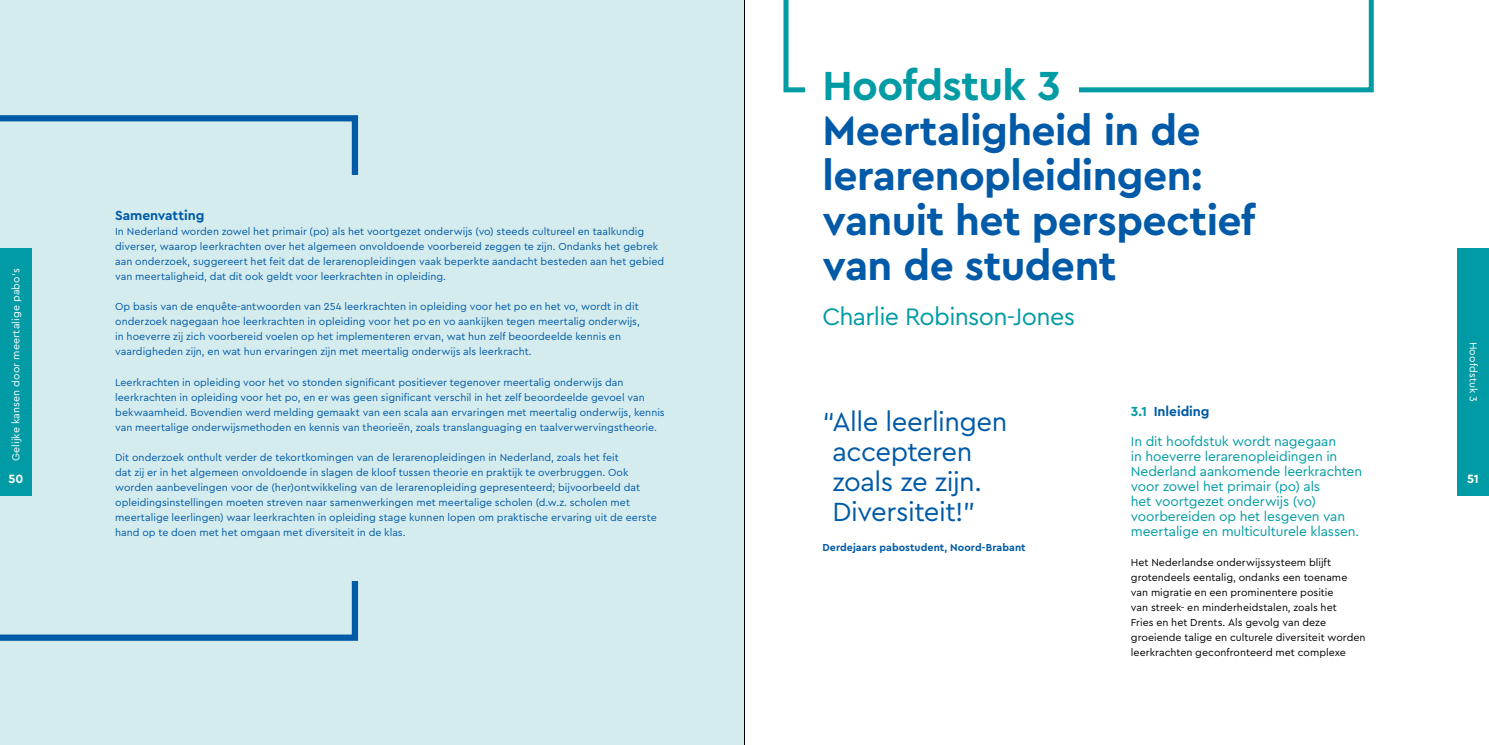
<style>
.page{position:relative;width:1489px;height:745px;background:#fff}
.page>*{position:absolute;margin:0;border:0;box-sizing:border-box;transform-origin:0 0}
.t1{font:700 42.5px/45px "Cera PRO";letter-spacing:-.015em;color:#005aa7}
.t2{font:700 42.5px "Cera PRO";letter-spacing:-.015em;color:#009ba4}
.t3{font:27.5px/30px "Cera PRO";letter-spacing:-.02em;color:#005aa7}
.t4{font:25px "Cera PRO";letter-spacing:-.025em;color:#009ba4}
.t5{font:13.75px/15px "Cera PRO";letter-spacing:-.01em;color:#009ba4}
.t6{font:700 13.75px "Cera PRO";letter-spacing:-.005em;color:#005aa7}
.t7{font:700 12.5px "Cera PRO";color:#fff}
.t8{font:10.62px/15px "Cera PRO";color:#005aa7}
.t9{font:10.62px/15px "Cera PRO";color:#000}
.t10{font:10.62px "Cera PRO";letter-spacing:.01em;color:#fff}
.t11{font:700 10.62px "Cera PRO";letter-spacing:.005em;color:#005aa7}
.s1{font-weight:700}
.s2{font-weight:700;color:#005aa7}
</style>
<div class="page">
<div style="left:0;top:0;width:744px;height:744px;background:#d5ecee"></div>
<div style="left:1456px;top:248px;width:32px;height:247px;background:#009ba4"></div>
<svg style="left:0;top:115px;width:359px;height:526px"></svg>
<div style="left:115px;top:175px;width:551px;height:405px;background:#d5ecee"></div>
<svg style="left:783px;top:0;width:590px;height:92px"></svg>
<div style="left:804px;top:55px;width:274px;height:60px;background:#fff"></div>
<hr style="left:744px;top:0;width:1px;height:744px;background:#000">
<p class="t10" style="left:9px;top:461px;width:194px;rotate:-90deg">Gelijke kansen door meertalige pabo’s</p>
<p class="t7" style="left:9px;top:470px;width:16px">50</p>
<p class="t6" style="left:115px;top:206px;width:91px">Samenvatting</p>
<p class="t8" style="left:115px;top:224px;width:550px">In Nederland worden zowel het primair (po) als het voortgezet onderwijs (vo) steeds cultureel en taalkundig diverser, waarop leerkrachten over het algemeen onvoldoende voorbereid zeggen te zijn. Ondanks het gebrek aan onderzoek, suggereert het feit dat de lerarenopleidingen vaak beperkte aandacht besteden aan het gebied van meertaligheid, dat dit ook geldt voor leerkrachten in opleiding.</p>
<p class="t8" style="left:115px;top:299px;width:526px">Op basis van de enquête-antwoorden van 254 leerkrachten in opleiding voor het po en het vo, wordt in dit onderzoek nagegaan hoe leerkrachten in opleiding voor het po en vo aankijken tegen meertalig onderwijs, in hoeverre zij zich voorbereid voelen op het implementeren ervan, wat hun zelf beoordeelde kennis en vaardigheden zijn, en wat hun ervaringen zijn met meertalig onderwijs als leerkracht.</p>
<p class="t8" style="left:115px;top:374px;width:551px">Leerkrachten in opleiding voor het vo stonden significant positiever tegenover meertalig onderwijs dan leerkrachten in opleiding voor het po, en er was geen significant verschil in het zelf beoordeelde gevoel van bekwaamheid. Bovendien werd melding gemaakt van een scala aan ervaringen met meertalig onderwijs, kennis van meertalige onderwijsmethoden en kennis van theorieën, zoals translanguaging en taalverwervingstheorie.</p>
<p class="t8" style="left:115px;top:449px;width:543px">Dit onderzoek onthult verder de tekortkomingen van de lerarenopleidingen in Nederland, zoals het feit<br>dat zij er in het algemeen onvoldoende in slagen de kloof tussen theorie en praktijk te overbruggen. Ook worden aanbevelingen voor de (her)ontwikkeling van de lerarenopleiding gepresenteerd; bijvoorbeeld dat opleidingsinstellingen moeten streven naar samenwerkingen met meertalige scholen (d.w.z. scholen met meertalige leerlingen) waar leerkrachten in opleiding stage kunnen lopen om praktische ervaring uit de eerste hand op te doen met het omgaan met diversiteit in de klas.</p>
<h1 class="t2" style="left:822px;top:58px;width:240px">Hoofdstuk 3</h1>
<h1 class="t1" style="left:822px;top:107px;width:434px">Meertaligheid in de lerarenopleidingen: vanuit het perspectief van de student</h1>
<h3 class="t4" style="left:822px;top:300px;width:254px">Charlie Robinson-Jones</h3>
<h2 class="t3" style="left:832px;top:405px;width:176px;text-indent:-10px">“Alle leerlingen accepteren zoals ze zijn.<br>Diversiteit!”</h2>
<p class="t11" style="left:822px;top:539px;width:205px">Derdejaars pabostudent, Noord-Brabant</p>
<p class="t5" style="left:1130px;top:395px;width:207px;line-height:30px"><span class="s1">3.1</span> <span class="s2">Inleiding<br></span>In dit hoofdstuk wordt nagegaan</p>
<p class="t5" style="left:1130px;top:447px;width:233px">in hoeverre lerarenopleidingen in Nederland aankomende leerkrachten voor zowel het primair (po) als<br>het voortgezet onderwijs (vo) voorbereiden op het lesgeven van meertalige en multiculturele klassen.</p>
<p class="t9" style="left:1130px;top:554px;width:236px">Het Nederlandse onderwijssysteem blijft grotendeels eentalig, ondanks een toename van migratie en een prominentere positie<br>van streek- en minderheidstalen, zoals het<br>Fries en het Drents. Als gevolg van deze groeiende talige en culturele diversiteit worden leerkrachten geconfronteerd met complexe</p>
<p class="t10" style="left:1480px;top:341px;width:62px;rotate:90deg">Hoofdstuk 3</p>
<p class="t7" style="left:1466px;top:470px;width:13px">51</p>
</div>
